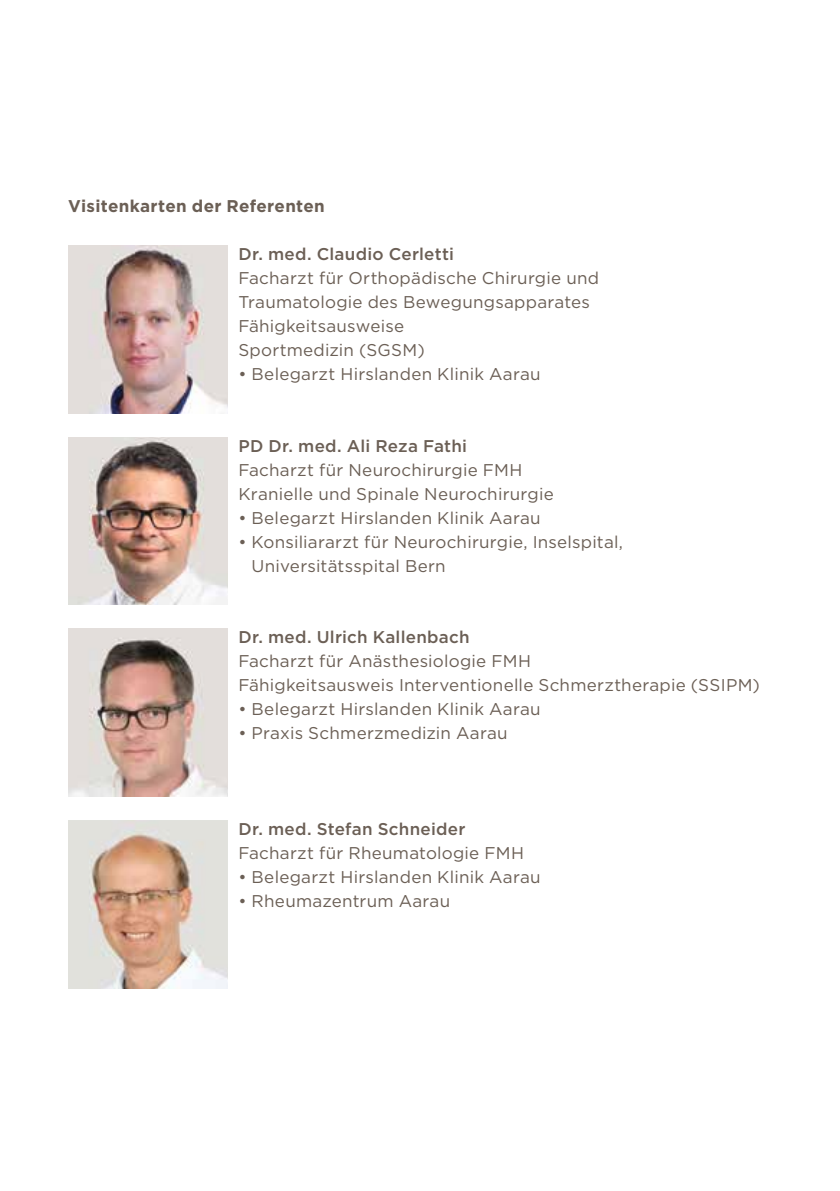
<style>
.page{position:relative;width:840px;height:1191px;background:#fff}
.page>*{position:absolute;margin:0;border:0;box-sizing:border-box;transform-origin:0 0}
.t1{font:17px/24px "Gotham";letter-spacing:.015em;color:#6b5f55}
.t2{font:500 17px "Gotham";letter-spacing:.015em;color:#6b5f55}
.t3{font:700 17px "Gotham";letter-spacing:.02em;color:#6b5f55}
</style>
<div class="page">
<img style="left:68px;top:245px;width:159px;height:168px">
<img style="left:68px;top:437px;width:159px;height:168px">
<img style="left:68px;top:629px;width:159px;height:167px">
<img style="left:68px;top:820px;width:159px;height:168px">
<p class="t3" style="left:68px;top:195px;width:258px">Visitenkarten der Referenten</p>
<p class="t2" style="left:238px;top:243px;width:217px">Dr. med. Claudio Cerletti</p>
<p class="t1" style="left:238px;top:265px;width:362px">Facharzt für Orthopädische Chirurgie und<br>Traumatologie des Bewegungsapparates<br>Fähigkeitsausweise<br>Sportmedizin (SGS</p>
<p class="t1" style="left:402px;top:337px;width:24px">M)</p>
<p class="t1" style="left:238px;top:361px;width:304px">• Belegarzt Hirslanden Klinik Aarau</p>
<p class="t2" style="left:238px;top:434px;width:230px">PD Dr. med. Ali Reza Fathi</p>
<p class="t1" style="left:238px;top:457px;width:317px">Facharzt für Neurochirurgie FMH<br>Kranielle und Spinale Neurochirurgie</p>
<p class="t1" style="left:238px;top:505px;width:304px">• Belegarzt Hirslanden Klinik Aarau</p>
<p class="t1" style="left:251px;top:529px;width:373px;text-indent:-13px">• Konsiliararzt für Neurochirurgie, Inselspital,<br>U niversitätsspital Bern</p>
<p class="t2" style="left:238px;top:626px;width:233px">Dr. med. U lrich Kallenbach</p>
<p class="t1" style="left:238px;top:649px;width:523px">Facharzt für Anästhesiologie FMH<br>Fähigkeitsausweis Interventionelle Schmerztherapie (SS IPM)</p>
<p class="t1" style="left:238px;top:697px;width:304px">• Belegarzt Hirslanden Klinik Aarau</p>
<p class="t1" style="left:238px;top:721px;width:271px">• Praxis Schmerzmedizin Aarau</p>
<p class="t2" style="left:238px;top:818px;width:228px">Dr. med. Stefan Schneider</p>
<p class="t1" style="left:238px;top:841px;width:283px">Facharzt für Rheumatologie FMH</p>
<p class="t1" style="left:238px;top:865px;width:304px">• Belegarzt Hirslanden Klinik Aarau</p>
<p class="t1" style="left:238px;top:888px;width:213px">• Rheumazentrum Aarau</p>
</div>
